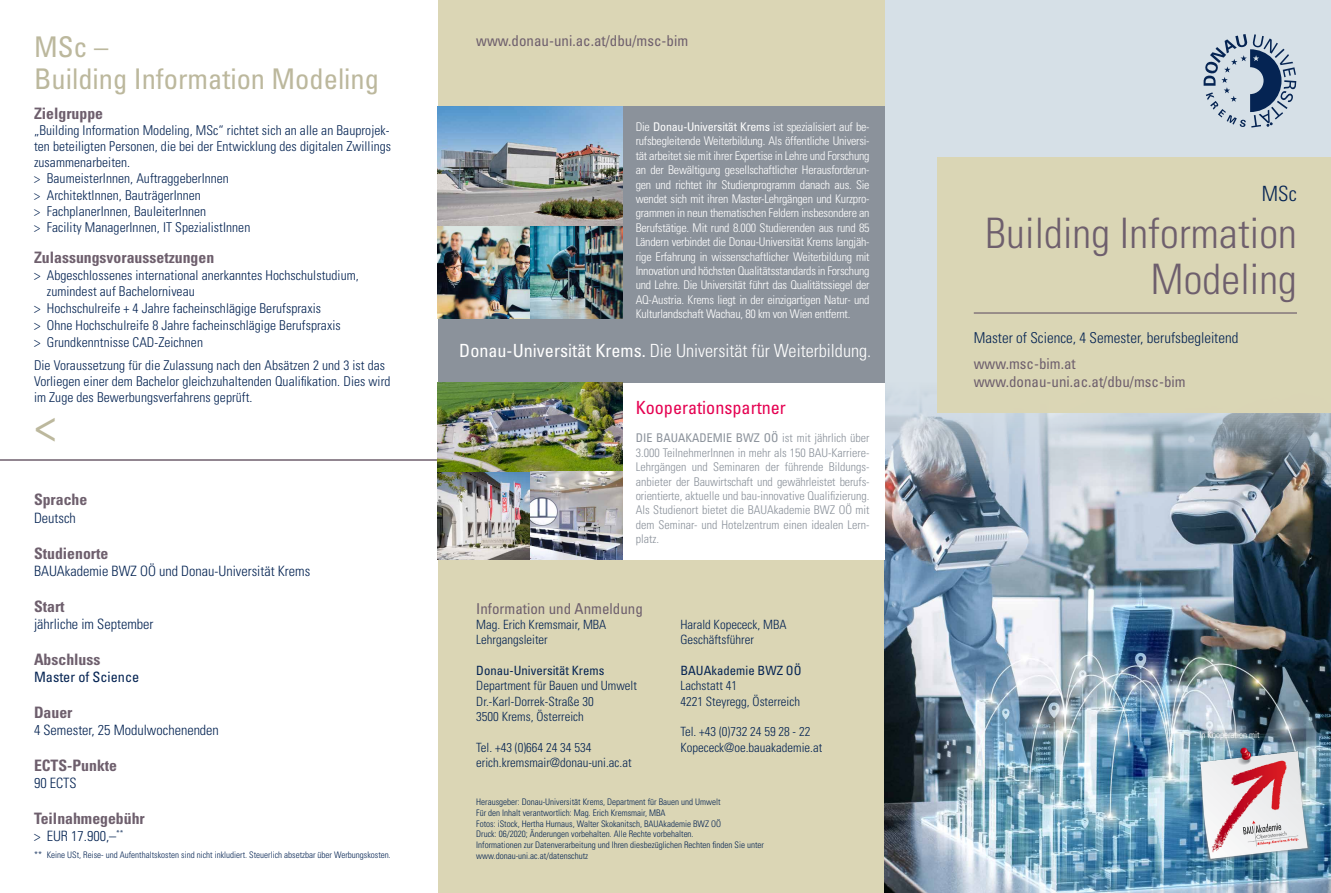
<style>
.page{position:relative;width:1331px;height:893px;background:#fff}
.page>*{position:absolute;margin:0;border:0;box-sizing:border-box;transform-origin:0 0}
.t1{font:condensed 45px "Univers";color:#bcb89d}
.t2{font:300 condensed 42px/46.5px "Univers";letter-spacing:.005em;color:#6e5f6d;text-align:right}
.t3{font:condensed 28.5px/31.5px "Univers";color:#bcb89d}
.t4{font:300 condensed 21px "Univers";color:#052453}
.t5{font:300 condensed 18.15px "Univers";color:#fff}
.t6{font:condensed 18.15px "Univers";color:#e50051}
.t7{font:700 condensed 15.75px "Univers";color:#6e5f6d}
.t8{font:condensed 15px/18px "Univers";color:#6e5f6d}
.t9{font:300 condensed 15px "Univers";color:#052453}
.t10{font:300 condensed 14.25px "Univers";color:#052453}
.t11{font:condensed 14.25px "Univers";color:#052453}
.t12{font:300 condensed 13.5px/16.2px "Univers";letter-spacing:.005em;color:#052453}
.t13{font:300 condensed 12.75px/15.3px "Univers";color:#052453}
.t14{font:condensed 12.75px "Univers";color:#052453}
.t15{font:300 condensed 12px/14.4px "Univers";letter-spacing:-.02em;color:#fff;text-align:justify}
.t16{font:300 condensed 12px/14.4px "Univers";color:#8b929b;text-align:justify}
.t17{font:300 condensed 9px/10.8px "Univers";color:#052453}
.t18{font:300 condensed 9px "Univers";color:#fff}
.s1{font-size:14.25px}
.s2{font-weight:400}
</style>
<div class="page">
<div style="left:884px;top:0;width:447px;height:893px;background:#d6e0e7"></div>
<div style="left:438px;top:0;width:446px;height:893px;background:#dbd6b5"></div>
<img style="left:884px;top:383px;width:447px;height:510px">
<svg style="left:1203px;top:34px;width:93px;height:94px"></svg>
<div style="left:938px;top:157px;width:393px;height:255px;background:#dbd6b5"></div>
<hr style="left:0;top:459px;width:438px;height:2px;background:#6e5f6d">
<hr style="left:974px;top:312px;width:323px;height:2px;background:#6e5f6d">
<div style="left:438px;top:106px;width:446px;height:277px;background:#8b929b"></div>
<img style="left:438px;top:106px;width:185px;height:213px">
<div style="left:1191px;top:723px;width:77px;height:25px;background:#000;opacity:.75"></div>
<img style="left:1191px;top:743px;width:124px;height:128px">
<div style="left:438px;top:383px;width:446px;height:177px;background:#fff"></div>
<img style="left:438px;top:383px;width:185px;height:177px">
<h3 class="t3" style="left:34px;top:31px;width:347px">MSc –<br>Building Information Modeling</h3>
<h3 class="t7" style="left:34px;top:103px;width:71px">Zielgruppe</h3>
<p class="t12" style="left:34px;top:122px;width:359px">„Building Information Modeling, MSc“ richtet sich an alle an Bauprojek&shy;ten beteiligten Personen, die bei der Entwicklung des digitalen Zwillings zusammenarbeiten.<br>&gt; BaumeisterInnen, AuftraggeberInnen<br>&gt; ArchitektInnen, BauträgerInnen<br>&gt; FachplanerInnen, BauleiterInnen<br>&gt; Facility ManagerInnen, IT SpezialistInnen</p>
<h3 class="t7" style="left:34px;top:248px;width:182px">Zulassungsvoraussetzungen</h3>
<p class="t12" style="left:34px;top:267px;width:326px"><span class="s1">&gt;</span> Abgeschlossenes international anerkanntes Hochschulstudium,</p>
<p class="t12" style="left:47px;top:283px;width:149px">zumindest auf Bachelorniveau</p>
<p class="t12" style="left:34px;top:300px;width:288px"><span class="s1">&gt;</span> Hochschulreife + 4 Jahre facheinschlägige Berufspraxis</p>
<p class="t12" style="left:34px;top:317px;width:308px"><span class="s1">&gt;</span> Ohne Hochschulreife 8 Jahre facheinschlägige Berufspraxis</p>
<p class="t12" style="left:34px;top:334px;width:171px"><span class="s1">&gt;</span> Grundkenntnisse CAD-Zeichnen</p>
<p class="t12" style="left:34px;top:357px;width:358px">Die Voraussetzung für die Zulassung nach den Absätzen 2 und 3 ist das<br>Vorliegen einer dem Bachelor gleichzuhaltenden Qualifikation. Dies wird im Zuge des Bewerbungsverfahrens geprüft.</p>
<h1 class="t1" style="left:34px;top:396px;width:24px">&lt;</h1>
<h3 class="t7" style="left:34px;top:490px;width:55px">Sprache</h3>
<p class="t10" style="left:34px;top:509px;width:43px">Deutsch</p>
<h3 class="t7" style="left:34px;top:543px;width:76px">Studienorte</h3>
<p class="t10" style="left:34px;top:562px;width:278px">BAUAkademie BWZ OÖ und Donau-Universität Krems</p>
<h3 class="t7" style="left:34px;top:596px;width:32px">Start</h3>
<p class="t10" style="left:34px;top:615px;width:121px">jährliche im September</p>
<h3 class="t7" style="left:34px;top:649px;width:68px">Abschluss</h3>
<p class="t11" style="left:34px;top:668px;width:107px">Master of Science</p>
<h3 class="t7" style="left:34px;top:703px;width:40px">Dauer</h3>
<p class="t10" style="left:34px;top:721px;width:186px">4 Semester, 25 Modulwochenenden</p>
<h3 class="t7" style="left:34px;top:756px;width:85px">ECTS-Punkte</h3>
<p class="t10" style="left:34px;top:774px;width:44px">90 ECTS</p>
<h3 class="t7" style="left:34px;top:809px;width:112px">Teilnahmegebühr</h3>
<p class="t10" style="left:34px;top:828px;width:91px">&gt; EUR 17.900,–<sup>**</sup></p>
<p class="t17" style="left:34px;top:849px;width:358px">** Keine USt, Reise- und Aufenthaltskosten sind nicht inkludiert. Steuerlich absetzbar über Werbungskosten.</p>
<p class="t8" style="left:476px;top:32px;width:213px">www.donau-uni.ac.at/dbu/msc-bim</p>
<p class="t15" style="left:636px;top:119px;width:235px">Die <span class="s2">Donau-Universität Krems</span> ist spezialisiert auf be&shy;rufsbegleitende Weiterbildung. Als öffentliche Universi&shy;tät arbeitet sie mit ihrer Expertise in Lehre und Forschung an der Bewältigung gesellschaftlicher Herausforderun&shy;gen und richtet ihr Studienprogramm danach aus. Sie wendet sich mit ihren Master-Lehrgängen und Kurzpro&shy;grammen in neun thematischen Feldern insbesondere an Berufstätige. Mit rund 8.000 Studierenden aus rund 85<br>Ländern verbindet die Donau-Universität Krems langjäh&shy;rige Erfahrung in wissenschaftlicher Weiterbildung mit Innovation und höchsten Qualitätsstandards in Forschung und Lehre. Die Universität führt das Qualitätssiegel der AQ-Austria. Krems liegt in der einzigartigen Natur- und Kulturlandschaft Wachau, 80 km von Wien entfernt.</p>
<h3 class="t5" style="left:459px;top:340px;width:413px"><span class="s2">Donau-Universität Krems.</span> Die Universität für Weiterbildung.</h3>
<h3 class="t6" style="left:636px;top:396px;width:152px">Kooperationspartner</h3>
<p class="t16" style="left:636px;top:431px;width:235px"><span class="s2">DIE BAUAKADEMIE BWZ OÖ</span> ist mit jährlich über 3.000 TeilnehmerInnen in mehr als 150 BAU-Karriere-Lehrgängen und Seminaren der führende Bildungs&shy;anbieter der Bauwirtschaft und gewährleistet berufs&shy;orientierte, aktuelle und bau-innovative Qualifizierung.<br>Als Studienort bietet die BAUAkademie BWZ OÖ mit dem Seminar- und Hotelzentrum einen idealen Lern&shy;platz.</p>
<h3 class="t4" style="left:1262px;top:181px;width:37px">MSc</h3>
<h2 class="t2" style="left:985px;top:209px;width:313px">Building Information<br>Modeling</h2>
<p class="t9" style="left:974px;top:329px;width:266px">Master of Science, 4 Semester, berufsbegleitend</p>
<p class="t8" style="left:974px;top:354px;width:213px">www.msc-bim.at www.donau-uni.ac.at/dbu/msc-bim</p>
<p class="t8" style="left:476px;top:599px;width:168px">Information und Anmeldung</p>
<p class="t13" style="left:476px;top:617px;width:132px">Mag. Erich Kremsmair, MBA<br>Lehrgangsleiter</p>
<p class="t14" style="left:476px;top:662px;width:130px">Donau-Universität Krems</p>
<p class="t13" style="left:476px;top:678px;width:162px">Department für Bauen und Umwelt<br>Dr.-Karl-Dorrek-Straße 30<br>3500 Krems, Österreich</p>
<p class="t13" style="left:476px;top:739px;width:157px">Tel. +43 (0)664 24 34 534 erich.kremsmair@donau-uni.ac.at</p>
<p class="t13" style="left:680px;top:617px;width:108px">Harald Kopececk, MBA<br>Geschäftsführer</p>
<p class="t14" style="left:680px;top:662px;width:123px">BAUAkademie BWZ OÖ</p>
<p class="t13" style="left:680px;top:678px;width:121px">Lachstatt 41<br>4221 Steyregg, Österreich</p>
<p class="t13" style="left:680px;top:724px;width:143px">Tel. +43 (0)732 24 59 28 - 22<br>Kopececk@oe.bauakademie.at</p>
<p class="t18" style="left:1199px;top:730px;width:61px">In Kooperation mit</p>
<p class="t17" style="left:476px;top:796px;width:289px">Herausgeber: Donau-Universität Krems, Department für Bauen und Umwelt<br>Für den Inhalt verantwortlich: Mag. Erich Kremsmair, MBA<br>Fotos: iStock, Hertha Hurnaus, Walter Skokanitsch, BAUAkademie BWZ OÖ<br>Druck: 06/2020; Änderungen vorbehalten. Alle Rechte vorbehalten.<br>Informationen zur Datenverarbeitung und Ihren diesbezüglichen Rechten finden Sie unter www.donau-uni.ac.at/datenschutz</p>
</div>
